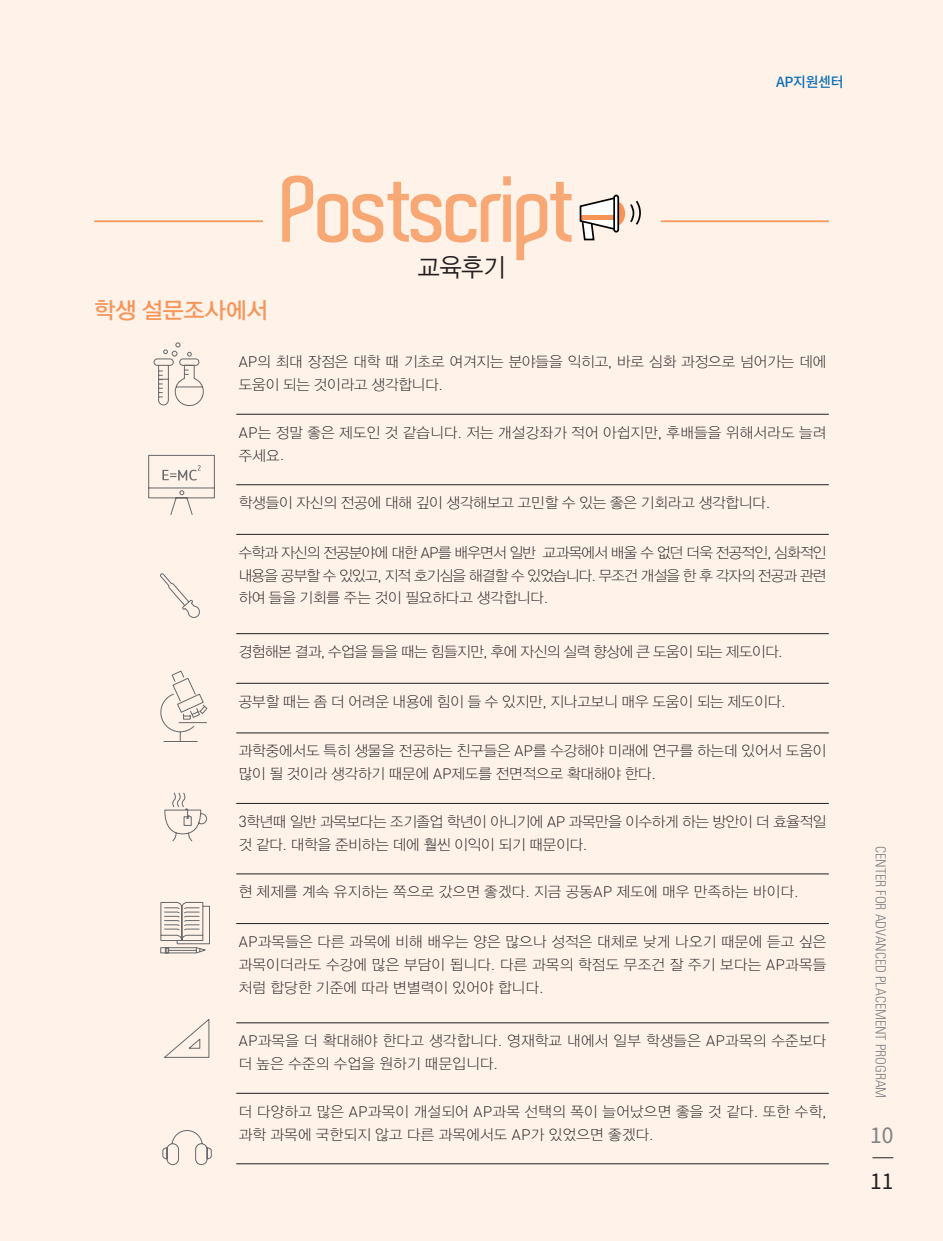
<style>
.page{position:relative;width:943px;height:1241px;background:#fff}
.page>*{position:absolute;margin:0;border:0;box-sizing:border-box;transform-origin:0 0}
.t1{font:600 90.48px "Aldo";letter-spacing:-.05em;color:#f8a875}
.t2{font:25.55px "YDIYGO320";color:#231f20;scale:.93 1}
.t3{font:22.75px "YDIYGO330";color:#f79559}
.t4{font:21px "Noto Sans CJ Kkr";color:#808285}
.t5{font:21px "Noto Sans CJ Kkr";color:#231f20}
.t6{font:14.7px/22.8px "YDIYGO310";color:#231f20}
.t7{font:14.7px/22.8px "YDIYGO310";letter-spacing:.02em;color:#231f20}
.t8{font:14.7px/22.8px "YDIYGO310";letter-spacing:-.02em;color:#231f20}
.t9{font:300 condensed 14px "Univers";color:#808285}
.t10{font:500 14px "Noto Sans CJ Kkr";letter-spacing:-.025em;color:#0c6fb8}
.s1{font-family:"DIN";font-weight:300;font-size:15.05px}
.s2{font-family:"DIN";font-weight:300;font-size:15.75px}
</style>
<div class="page">
<div style="left:0;top:0;width:943px;height:1240px;background:#fef2e9"></div>
<hr style="left:94px;top:220px;width:734px;height:2px;background:#f79559">
<div style="left:263px;top:164px;width:397px;height:116px;background:#fef2e9"></div>
<svg style="left:579px;top:195px;width:62px;height:46px"></svg>
<div style="left:613px;top:195px;width:6px;height:37px;border:2px solid #030303;border-radius:2px"></div>
<hr style="left:236px;top:414px;width:592px;height:1px;background:#231f20">
<hr style="left:236px;top:484px;width:592px;height:1px;background:#231f20">
<hr style="left:236px;top:534px;width:592px;height:1px;background:#231f20">
<hr style="left:236px;top:633px;width:592px;height:1px;background:#231f20">
<hr style="left:236px;top:683px;width:592px;height:1px;background:#231f20">
<hr style="left:236px;top:732px;width:592px;height:1px;background:#231f20">
<hr style="left:236px;top:803px;width:592px;height:1px;background:#231f20">
<hr style="left:236px;top:873px;width:592px;height:1px;background:#231f20">
<hr style="left:236px;top:923px;width:592px;height:1px;background:#231f20">
<hr style="left:236px;top:1022px;width:592px;height:1px;background:#231f20">
<hr style="left:236px;top:1092px;width:592px;height:1px;background:#231f20">
<hr style="left:236px;top:1163px;width:592px;height:1px;background:#231f20">
<svg style="left:153px;top:342px;width:51px;height:64px"></svg>
<svg style="left:148px;top:454px;width:67px;height:61px"></svg>
<svg style="left:164px;top:792px;width:43px;height:49px"></svg>
<svg style="left:160px;top:670px;width:48px;height:72px"></svg>
<svg style="left:162px;top:1130px;width:50px;height:35px"></svg>
<svg style="left:160px;top:902px;width:50px;height:52px"></svg>
<svg style="left:160px;top:573px;width:40px;height:45px"></svg>
<svg style="left:164px;top:1019px;width:46px;height:39px"></svg>
<svg style="left:872px;top:1157px;width:21px;height:1px"></svg>
<p class="t10" style="left:776px;top:74px;width:69px">AP지원센터</p>
<h3 class="t3" style="left:94px;top:298px;width:175px">학생 설문조사에서</h3>
<h1 class="t1" style="left:282px;top:159px;width:297px">Postscript</h1>
<h2 class="t2" style="left:418px;top:254px;width:96px">교육후기</h2>
<p class="t6" style="left:239px;top:351px;width:589px"><span class="s1">AP</span>의 최대 장점은 대학 때 기초로 여겨지는 분야들을 익히고<span class="s1">,</span> 바로 심화 과정으로 넘어가는 데에 도움이 되는 것이라고 생각합니다<span class="s1">.</span></p>
<p class="t7" style="left:239px;top:421px;width:589px"><span class="s1">AP</span>는 정말 좋은 제도인 것 같습니다<span class="s1">.</span> 저는 개설강좌가 적어 아쉽지만<span class="s1">,</span> 후배들을 위해서라도 늘려 주세요<span class="s1">.</span></p>
<p class="t6" style="left:239px;top:491px;width:533px">학생들이 자신의 전공에 대해 깊이 생각해보고 고민할 수 있는 좋은 기회라고 생각합니다<span class="s1">.</span></p>
<p class="t6" style="left:239px;top:541px;width:589px;text-align:justify">수학과 자신의 전공분야에 대한 <span class="s1">AP</span>를 배우면서 일반 교과목에서 배울 수 없던 더욱 전공적인<span class="s1">,</span> 심화적인 내용을 공부할 수 있있고<span class="s1">,</span> 지적 호기심을 해결할 수 있었습니다<span class="s1">.</span> 무조건 개설을 한 후 각자의 전공과 관련 하여 들을 기회를 주는 것이 필요하다고 생각합니다<span class="s1">.</span></p>
<p class="t8" style="left:239px;top:640px;width:545px">경험해본 결과<span class="s1">,</span> 수업을 들을 때는 힘들지만<span class="s1">,</span> 후에 자신의 실력 향상에 큰 도움이 되는 제도이다<span class="s1">.</span></p>
<p class="t6" style="left:239px;top:690px;width:548px">공부할 때는 좀 더 어려운 내용에 힘이 들 수 있지만<span class="s1">,</span> 지나고보니 매우 도움이 되는 제도이다<span class="s1">.</span></p>
<p class="t6" style="left:239px;top:739px;width:589px">과학중에서도 특히 생물을 전공하는 친구들은 <span class="s1">AP</span>를 수강해야 미래에 연구를 하는데 있어서 도움이 많이 될 것이라 생각하기 때문에 <span class="s1">AP</span>제도를 전면적으로 확대해야 한다<span class="s1">.</span></p>
<p class="t8" style="left:239px;top:810px;width:589px"><span class="s2">3</span>학년때 일반 과목보다는 조기졸업 학년이 아니기에 <span class="s1">AP</span> 과목만을 이수하게 하는 방안이 더 효율적일 것 같다<span class="s1">.</span> 대학을 준비하는 데에 훨씬 이익이 되기 때문이다<span class="s1">.</span></p>
<p class="t7" style="left:239px;top:880px;width:561px">현 체제를 계속 유지하는 쪽으로 갔으면 좋겠다<span class="s1">.</span> 지금 공동<span class="s1">AP</span> 제도에 매우 만족하는 바이다<span class="s1">.</span></p>
<p class="t6" style="left:239px;top:930px;width:589px;text-align:justify"><span class="s1">AP</span>과목들은 다른 과목에 비해 배우는 양은 많으나 성적은 대체로 낮게 나오기 때문에 듣고 싶은 과목이더라도 수강에 많은 부담이 됩니다<span class="s1">.</span> 다른 과목의 학점도 무조건 잘 주기 보다는 <span class="s1">AP</span>과목들 처럼 합당한 기준에 따라 변별력이 있어야 합니다<span class="s1">.</span></p>
<p class="t7" style="left:239px;top:1029px;width:589px"><span class="s1">AP</span>과목을 더 확대해야 한다고 생각합니다<span class="s1">.</span> 영재학교 내에서 일부 학생들은 <span class="s1">AP</span>과목의 수준보다 더 높은 수준의 수업을 원하기 때문입니다<span class="s1">.</span></p>
<p class="t7" style="left:239px;top:1100px;width:589px">더 다양하고 많은 <span class="s1">AP</span>과목이 개설되어 <span class="s1">AP</span>과목 선택의 폭이 늘어났으면 좋을 것 같다<span class="s1">.</span> 또한 수학<span class="s1">, </span>과학 과목에 국한되지 않고 다른 과목에서도 <span class="s1">AP</span>가 있었으면 좋겠다<span class="s1">.</span></p>
<p class="t9" style="left:889px;top:845px;width:254px;rotate:90deg">Center For Advanced Placement Program</p>
<h3 class="t4" style="left:870px;top:1122px;width:25px">10</h3>
<h3 class="t5" style="left:870px;top:1169px;width:25px">11</h3>
</div>
